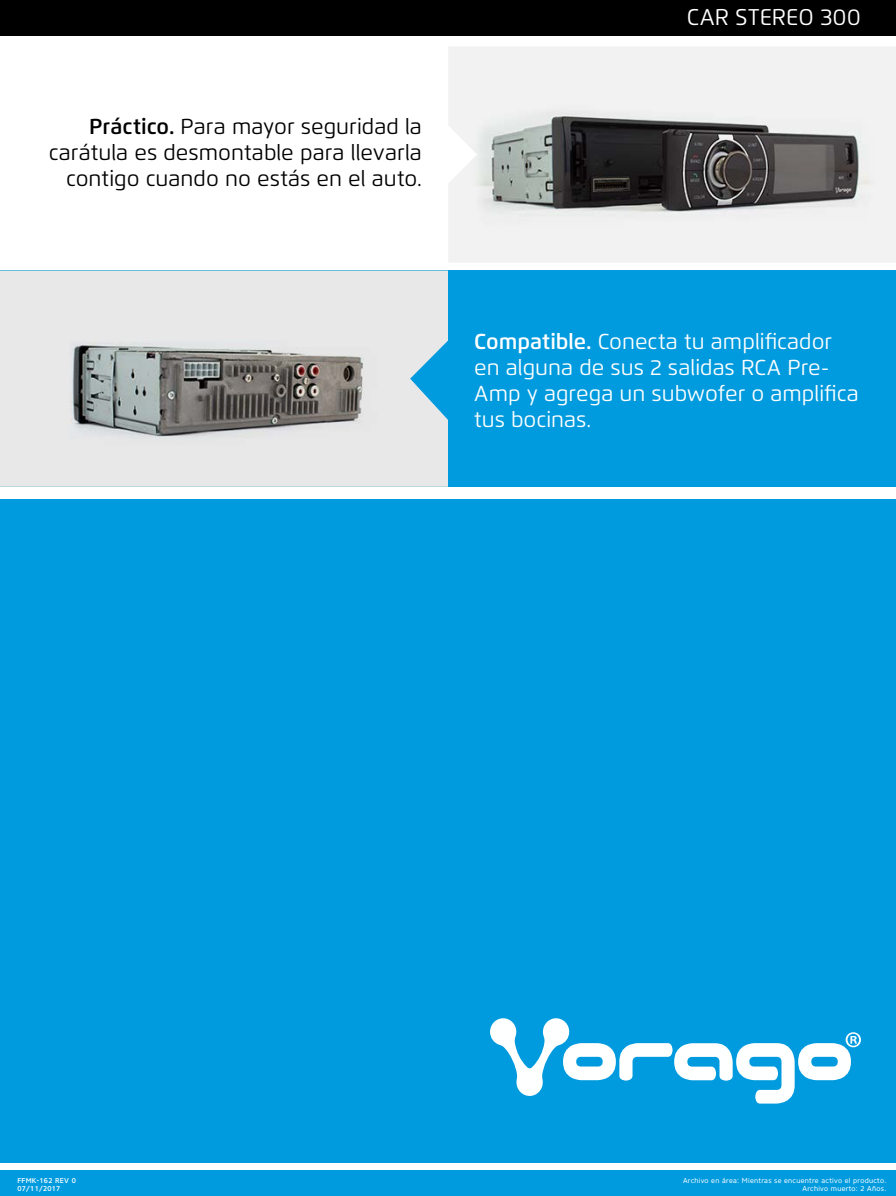
<style>
.page{position:relative;width:896px;height:1196px;background:#fff}
.page>*{position:absolute;margin:0;border:0;box-sizing:border-box;transform-origin:0 0}
.t1{font:22.75px "Flexo";color:#fff}
.t2{font:21.61px/25.9px "Flexo";color:#fff}
.t3{font:21.61px/25.9px "Flexo";color:#000;text-align:right}
.t4{font:7px/7.9px "Core Sans N45";letter-spacing:.04em;color:#fff;text-align:right}
.t5{font:500 7px/7.9px "Core Sans N55";letter-spacing:.04em;color:#fff}
.s1{font-weight:600}
</style>
<div class="page">
<div style="left:0;top:499px;width:896px;height:663px;background:#009bde"></div>
<svg style="left:490px;top:1018px;width:371px;height:85px"></svg>
<div style="left:0;top:270px;width:896px;height:216px;background:#009bde"></div>
<div style="left:0;top:1170px;width:896px;height:25px;background:#009bde"></div>
<div style="left:0;top:0;width:896px;height:35px;background:#000"></div>
<img style="left:0;top:270px;width:448px;height:216px">
<img style="left:449px;top:47px;width:447px;height:215px">
<p class="t3" style="left:49px;top:114px;width:375px"><span class="s1">Práctico.</span> Para mayor seguridad la carátula es desmontable para llevarla contigo cuando no estás en el auto.</p>
<p class="t1" style="left:687px;top:3px;width:176px">CAR STEREO 300</p>
<p class="t2" style="left:474px;top:328px;width:386px"><span class="s1">Compatible.</span> Conecta tu amplificador en alguna de sus 2 salidas RCA Pre-<br>Amp y agrega un subwofer o amplifica tus bocinas.</p>
<p class="t5" style="left:18px;top:1176px;width:60px">FFMK-162 REV 0<br>07/11/2017</p>
<p class="t4" style="left:683px;top:1176px;width:205px">Archivo en área: Mientras se encuentre activo el producto.<br>Archivo muerto: 2 Años.</p>
</div>
